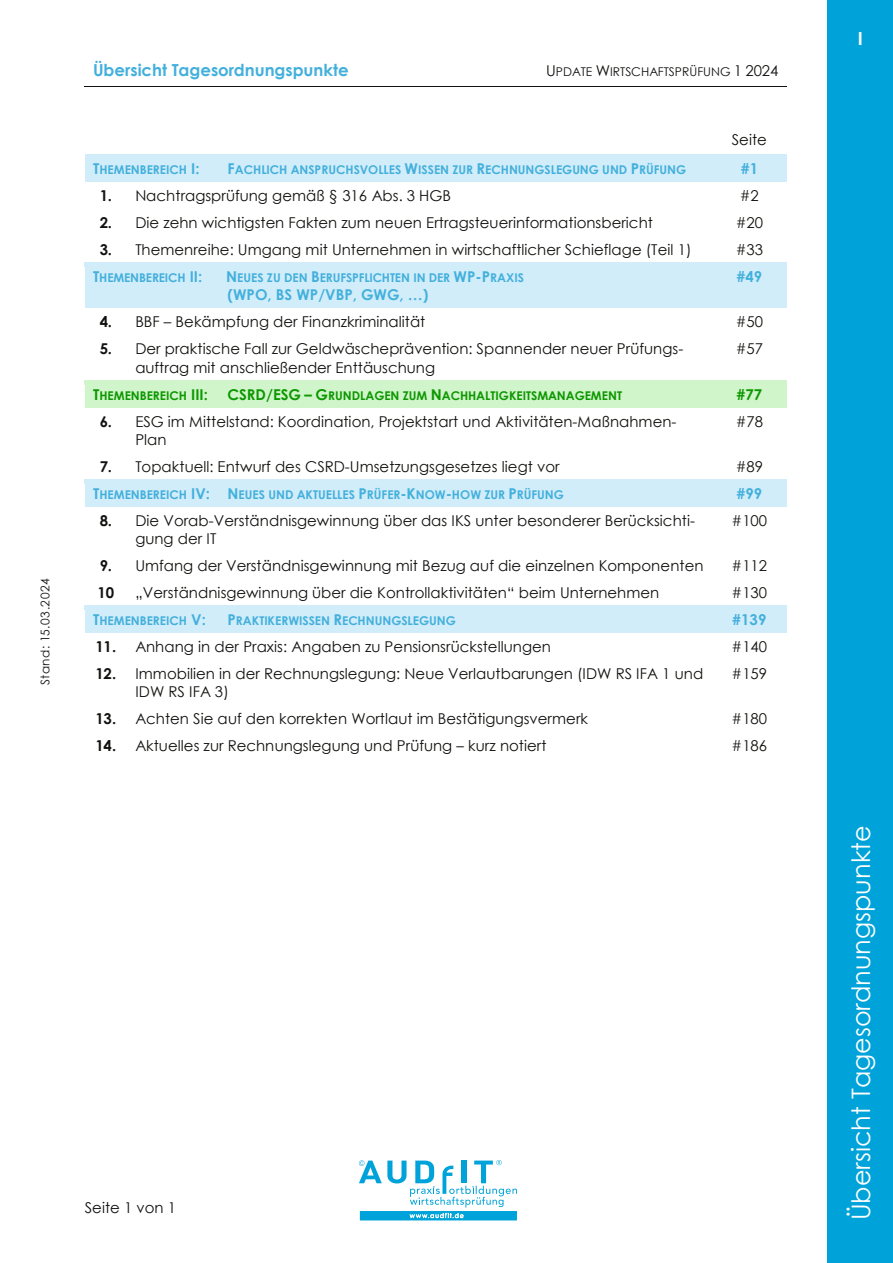
<style>
.page{position:relative;width:893px;height:1263px;background:#fff}
.page>*{position:absolute;margin:0;border:0;box-sizing:border-box;transform-origin:0 0}
.t1{font:25.5px "Century Gothic";color:#fff}
.t2{font:700 18px "Century Gothic";color:#fff}
.t3{font:700 16.5px "Century Gothic";color:#43b0dc}
.t4{font:15px/18.3px "Century Gothic";color:#11110f}
.t5{font:700 15px "Century Gothic";color:#43b0dc}
.t6{font:700 15px "Century Gothic";color:#0e9702}
.t7{font:700 15px "Century Gothic";color:#11110f}
.t8{font:700 12px "Century Gothic";color:#43b0dc}
.t9{font:700 12px "Century Gothic";color:#0e9702}
.t10{font:12px "Century Gothic";letter-spacing:.005em;color:#11110f}
.t11{font:12px "Century Gothic";letter-spacing:.04em;color:#11110f}
.s1{font-size:15px}
.s2{font-weight:700}
</style>
<div class="page">
<hr style="left:84px;top:86px;width:373px;height:1px;background:#11110f">
<hr style="left:457px;top:86px;width:330px;height:1px;background:#11110f">
<div style="left:85px;top:155px;width:134px;height:27px;background:#d2edfa"></div>
<div style="left:219px;top:155px;width:493px;height:27px;background:#d2edfa"></div>
<div style="left:712px;top:155px;width:75px;height:27px;background:#d2edfa"></div>
<div style="left:85px;top:263px;width:134px;height:45px;background:#d2edfa"></div>
<div style="left:219px;top:263px;width:493px;height:45px;background:#d2edfa"></div>
<div style="left:712px;top:263px;width:75px;height:45px;background:#d2edfa"></div>
<div style="left:85px;top:380px;width:134px;height:27px;background:#d0f5ca"></div>
<div style="left:219px;top:380px;width:493px;height:27px;background:#d0f5ca"></div>
<div style="left:712px;top:380px;width:75px;height:27px;background:#d0f5ca"></div>
<div style="left:85px;top:479px;width:134px;height:27px;background:#d2edfa"></div>
<div style="left:219px;top:479px;width:493px;height:27px;background:#d2edfa"></div>
<div style="left:712px;top:479px;width:75px;height:27px;background:#d2edfa"></div>
<div style="left:85px;top:605px;width:134px;height:27px;background:#d2edfa"></div>
<div style="left:219px;top:605px;width:493px;height:27px;background:#d2edfa"></div>
<div style="left:712px;top:605px;width:75px;height:27px;background:#d2edfa"></div>
<div style="left:827px;top:0;width:66px;height:1263px;background:#00a3d9"></div>
<svg style="left:359px;top:1160px;width:158px;height:60px"></svg>
<p class="t11" style="left:37px;top:685px;width:108px;rotate:-90deg">Stand: 15.03.2024</p>
<p class="t3" style="left:93px;top:58px;width:257px">Übersicht Tagesordnungspunkte</p>
<p class="t10" style="left:546px;top:63px;width:234px"><span class="s1">U</span>PDATE <span class="s1">W</span>IRTSCHAFTSPRÜFUNG <span class="s1">1 2024</span></p>
<p class="t4" style="left:732px;top:130px;width:37px">Seite</p>
<p class="t8" style="left:93px;top:161px;width:108px"><span class="s1">T</span>HEMENBEREICH <span class="s1">I:</span></p>
<p class="t8" style="left:227px;top:161px;width:460px"><span class="s1">F</span>ACHLICH ANSPRUCHSVOLLES <span class="s1">W</span>ISSEN ZUR <span class="s1">R</span>ECHNUNGSLEGUNG UND <span class="s1">P</span>RÜFUNG</p>
<p class="t5" style="left:741px;top:157px;width:19px">#1</p>
<p class="t4" style="left:100px;top:186px;width:353px"><span class="s2">1.</span> Nachtragsprüfung gemäß § 316 Abs. 3 HGB</p>
<p class="t4" style="left:740px;top:186px;width:21px">#2</p>
<p class="t4" style="left:100px;top:213px;width:555px"><span class="s2">2.</span> Die zehn wichtigsten Fakten zum neuen Ertragsteuerinformationsbericht</p>
<p class="t4" style="left:736px;top:213px;width:29px">#20</p>
<p class="t4" style="left:100px;top:240px;width:593px"><span class="s2">3.</span> Themenreihe: Umgang mit Unternehmen in wirtschaftlicher Schieflage (Teil 1)</p>
<p class="t4" style="left:736px;top:240px;width:29px">#33</p>
<p class="t8" style="left:93px;top:269px;width:111px"><span class="s1">T</span>HEMENBEREICH <span class="s1">II:</span></p>
<p class="t8" style="left:226px;top:269px;width:299px"><span class="s1">N</span>EUES ZU DEN <span class="s1">B</span>ERUFSPFLICHTEN IN DER <span class="s1">WP-P</span>RAXIS</p>
<p class="t5" style="left:227px;top:284px;width:203px">(WPO, BS WP/VBP, GWG, …)</p>
<p class="t5" style="left:737px;top:265px;width:27px">#49</p>
<p class="t4" style="left:100px;top:312px;width:327px"><span class="s2">4.</span> BBF – Bekämpfung der Finanzkriminalität</p>
<p class="t4" style="left:736px;top:312px;width:29px">#50</p>
<p class="t4" style="left:135px;top:339px;width:550px;text-indent:-36px"><span class="s2">5.</span> Der praktische Fall zur Geldwäscheprävention: Spannender neuer Prüfungs&shy;auftrag mit anschließender Enttäuschung</p>
<p class="t4" style="left:736px;top:339px;width:29px">#57</p>
<p class="t9" style="left:93px;top:386px;width:116px"><span class="s1">T</span>HEMENBEREICH <span class="s1">III:</span></p>
<p class="t9" style="left:227px;top:386px;width:396px"><span class="s1">CSRD/ESG – G</span>RUNDLAGEN ZUM <span class="s1">N</span>ACHHALTIGKEITSMANAGEMENT</p>
<p class="t6" style="left:737px;top:383px;width:27px">#77</p>
<p class="t4" style="left:135px;top:412px;width:543px;text-indent:-36px"><span class="s2">6.</span> ESG im Mittelstand: Koordination, Projektstart und Aktivitäten-Maßnahmen-<br>Plan</p>
<p class="t4" style="left:736px;top:412px;width:29px">#78</p>
<p class="t4" style="left:100px;top:457px;width:461px"><span class="s2">7.</span> Topaktuell: Entwurf des CSRD-Umsetzungsgesetzes liegt vor</p>
<p class="t4" style="left:736px;top:457px;width:29px">#89</p>
<p class="t8" style="left:93px;top:485px;width:472px"><span class="s1">T</span>HEMENBEREICH <span class="s1">IV: N</span>EUES UND AKTUELLES <span class="s1">P</span>RÜFER<span class="s1">-K</span>NOW<span class="s1">-</span>HOW ZUR <span class="s1">P</span>RÜFUNG</p>
<p class="t5" style="left:737px;top:482px;width:27px">#99</p>
<p class="t4" style="left:135px;top:511px;width:561px;text-indent:-36px"><span class="s2">8.</span> Die Vorab-Verständnisgewinnung über das IKS unter besonderer Berücksichti&shy;gung der IT</p>
<p class="t4" style="left:731px;top:511px;width:37px">#100</p>
<p class="t4" style="left:100px;top:556px;width:605px"><span class="s2">9.</span> Umfang der Verständnisgewinnung mit Bezug auf die einzelnen Komponenten</p>
<p class="t4" style="left:731px;top:556px;width:37px">#112</p>
<p class="t7" style="left:98px;top:581px;width:18px">10</p>
<p class="t4" style="left:135px;top:583px;width:525px">„Verständnisgewinnung über die Kontrollaktivitäten“ beim Unternehmen</p>
<p class="t4" style="left:731px;top:583px;width:37px">#130</p>
<p class="t8" style="left:93px;top:611px;width:114px"><span class="s1">T</span>HEMENBEREICH <span class="s1">V:</span></p>
<p class="t8" style="left:227px;top:611px;width:230px"><span class="s1">P</span>RAKTIKERWISSEN <span class="s1">R</span>ECHNUNGSLEGUNG</p>
<p class="t5" style="left:732px;top:608px;width:36px">#139</p>
<p class="t4" style="left:95px;top:637px;width:457px"><span class="s2">11.</span> Anhang in der Praxis: Angaben zu Pensionsrückstellungen</p>
<p class="t4" style="left:731px;top:637px;width:37px">#140</p>
<p class="t4" style="left:135px;top:664px;width:569px;text-indent:-40px"><span class="s2">12.</span> Immobilien in der Rechnungslegung: Neue Verlautbarungen (IDW RS IFA 1 und<br>IDW RS IFA 3)</p>
<p class="t4" style="left:731px;top:664px;width:37px">#159</p>
<p class="t4" style="left:95px;top:709px;width:494px"><span class="s2">13.</span> Achten Sie auf den korrekten Wortlaut im Bestätigungsvermerk</p>
<p class="t4" style="left:731px;top:709px;width:37px">#180</p>
<p class="t4" style="left:95px;top:736px;width:453px"><span class="s2">14.</span> Aktuelles zur Rechnungslegung und Prüfung – kurz notiert</p>
<p class="t4" style="left:731px;top:736px;width:37px">#186</p>
<p class="t4" style="left:85px;top:1198px;width:93px">Seite 1 von 1</p>
<p class="t2" style="left:858px;top:24px;width:7px">I</p>
<h1 class="t1" style="left:843px;top:1220px;width:396px;rotate:-90deg">Übersicht Tagesordnungspunkte</h1>
</div>
